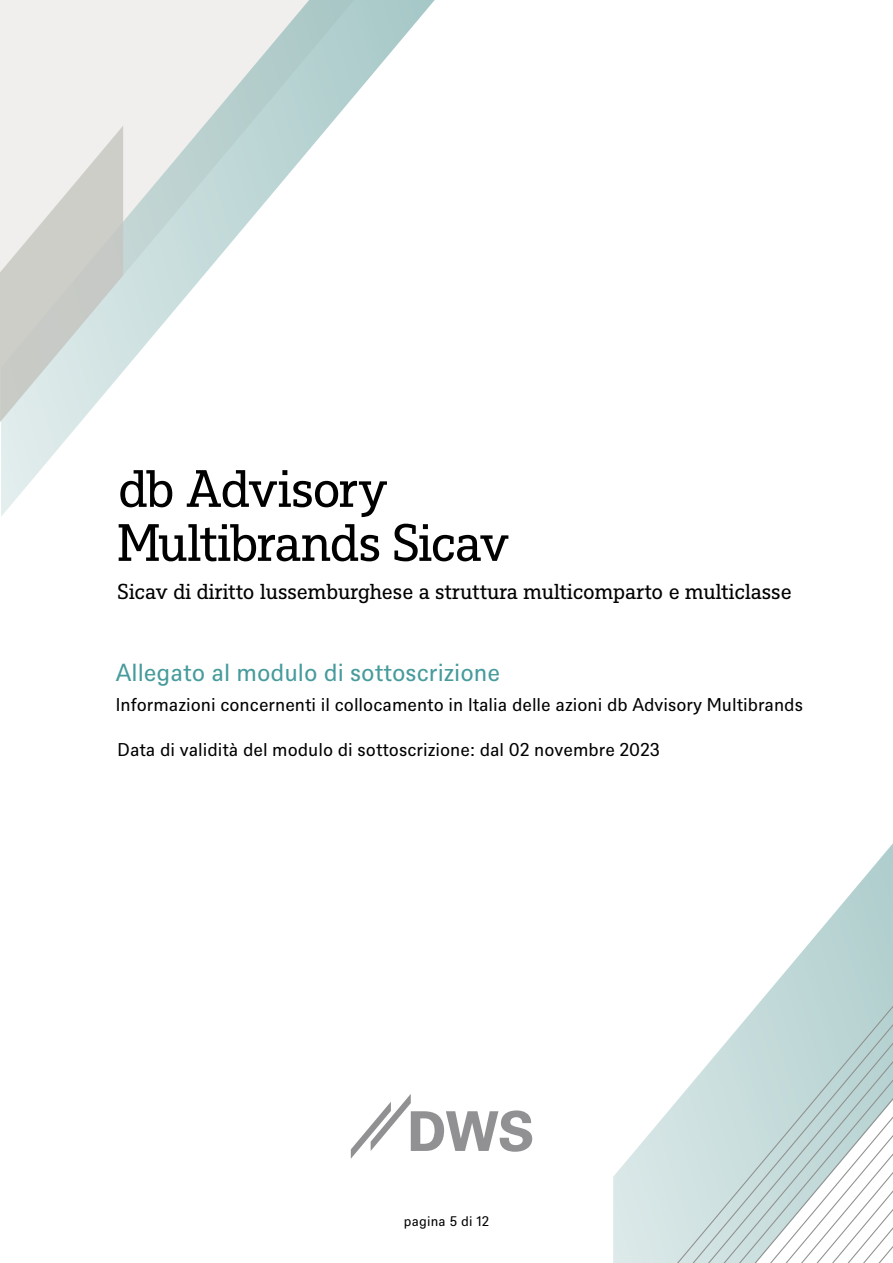
<style>
.page{position:relative;width:893px;height:1263px;background:#fff}
.page>*{position:absolute;margin:0;border:0;box-sizing:border-box;transform-origin:0 0}
.t1{font:51px/54px "DWS Slab";letter-spacing:-.035em;color:#000}
.t2{font:24px "DWS Sans";color:#479b9c}
.t3{font:21px "DWS Slab";color:#000}
.t4{font:18px "DWS Sans";color:#000}
.t5{font:13.5px "DWS Sans";letter-spacing:.015em;color:#000}
</style>
<div class="page">
<svg style="left:1px;top:0;width:434px;height:371px"></svg>
<svg style="left:0;top:126px;width:123px;height:390px"></svg>
<svg style="left:613px;top:1159px;width:15px;height:104px;background:#deeaea"></svg>
<svg style="left:628px;top:1140px;width:16px;height:123px;background:#dbe8e8"></svg>
<div style="left:644px;top:1122px;width:15px;height:141px;background:#d6e6e5"></div>
<div style="left:659px;top:1103px;width:16px;height:160px;background:#d4e4e4"></div>
<div style="left:675px;top:1085px;width:15px;height:178px;background:#d2e3e3"></div>
<svg style="left:690px;top:843px;width:203px;height:420px"></svg>
<svg style="left:351px;top:1094px;width:181px;height:65px"></svg>
<h1 class="t1" style="left:118px;top:458px;width:393px">db Advisory<br>Multibrands Sicav</h1>
<p class="t3" style="left:118px;top:577px;width:676px">Sicav di diritto lussemburghese a struttura multicomparto e multiclasse</p>
<h2 class="t2" style="left:116px;top:656px;width:386px">Allegato al modulo di sottoscrizione</h2>
<p class="t4" style="left:116px;top:692px;width:689px">Informazioni concernenti il collocamento in Italia delle azioni db Advisory Multibrands</p>
<p class="t4" style="left:118px;top:738px;width:544px">Data di validità del modulo di sottoscrizione: dal 02 novembre 2023</p>
<p class="t5" style="left:404px;top:1212px;width:87px">pagina 5 di 12</p>
</div>
